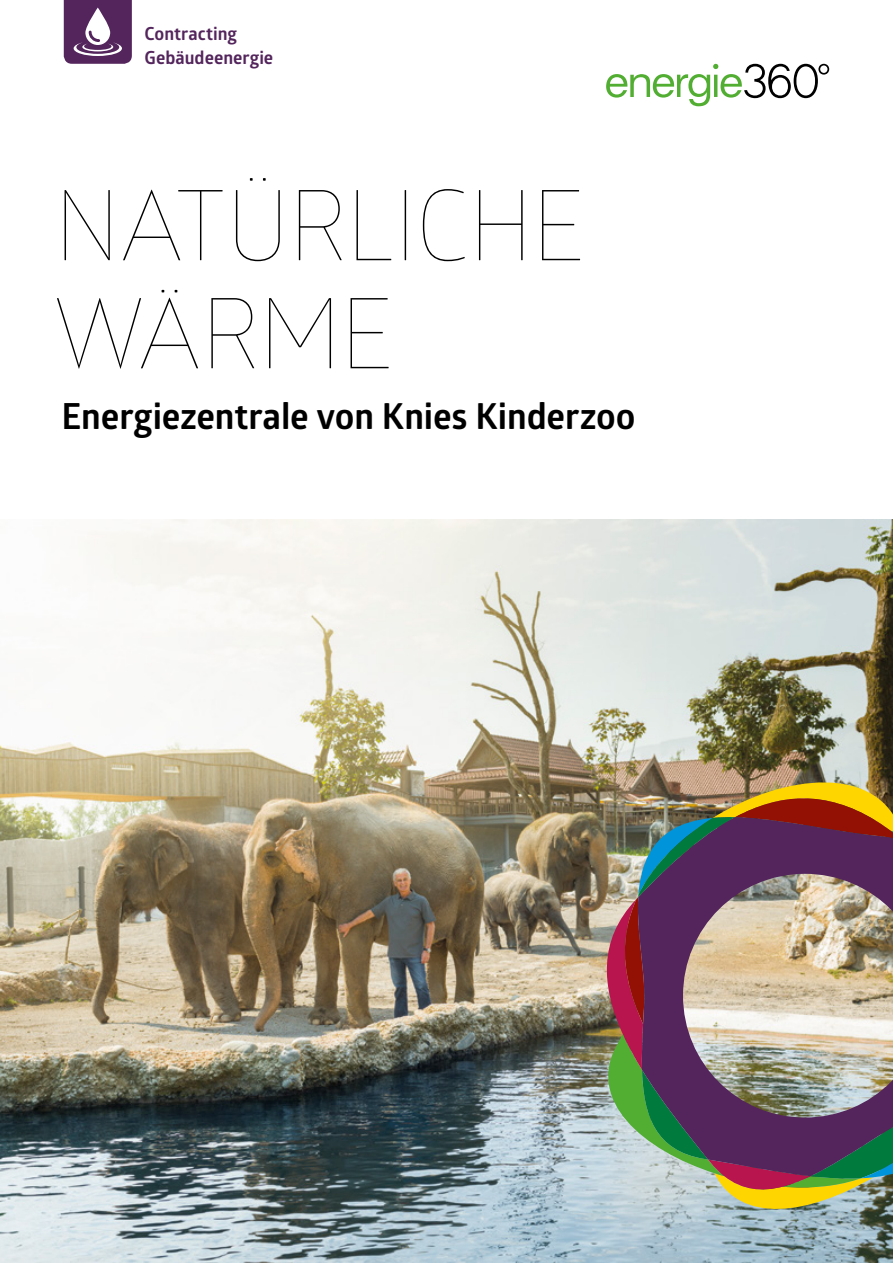
<style>
.page{position:relative;width:893px;height:1263px;background:#fff}
.page>*{position:absolute;margin:0;border:0;box-sizing:border-box;transform-origin:0 0}
.t1{font:100 97.5px/108px "Glober";letter-spacing:-.02em;color:#000}
.t2{font:700 36px "Glober";letter-spacing:-.005em;color:#000}
.t3{font:700 18px/24px "Glober";color:#53255c}
</style>
<div class="page">
<img style="left:0;top:520px;width:893px;height:743px">
<svg style="left:606px;top:64px;width:223px;height:42px"></svg>
<img style="left:607px;top:782px;width:286px;height:427px">
<img style="left:637px;top:817px;width:256px;height:359px">
<svg style="left:64px;top:0;width:68px;height:64px;background:#724c79"></svg>
<p class="t3" style="left:145px;top:21px;width:130px">Contracting<br>Gebäudeenergie</p>
<h1 class="t1" style="left:54px;top:170px;width:533px">NATÜRLICHE<br>WÄRME</h1>
<p class="t2" style="left:62px;top:391px;width:575px">Energiezentrale von Knies Kinderzoo</p>
</div>
